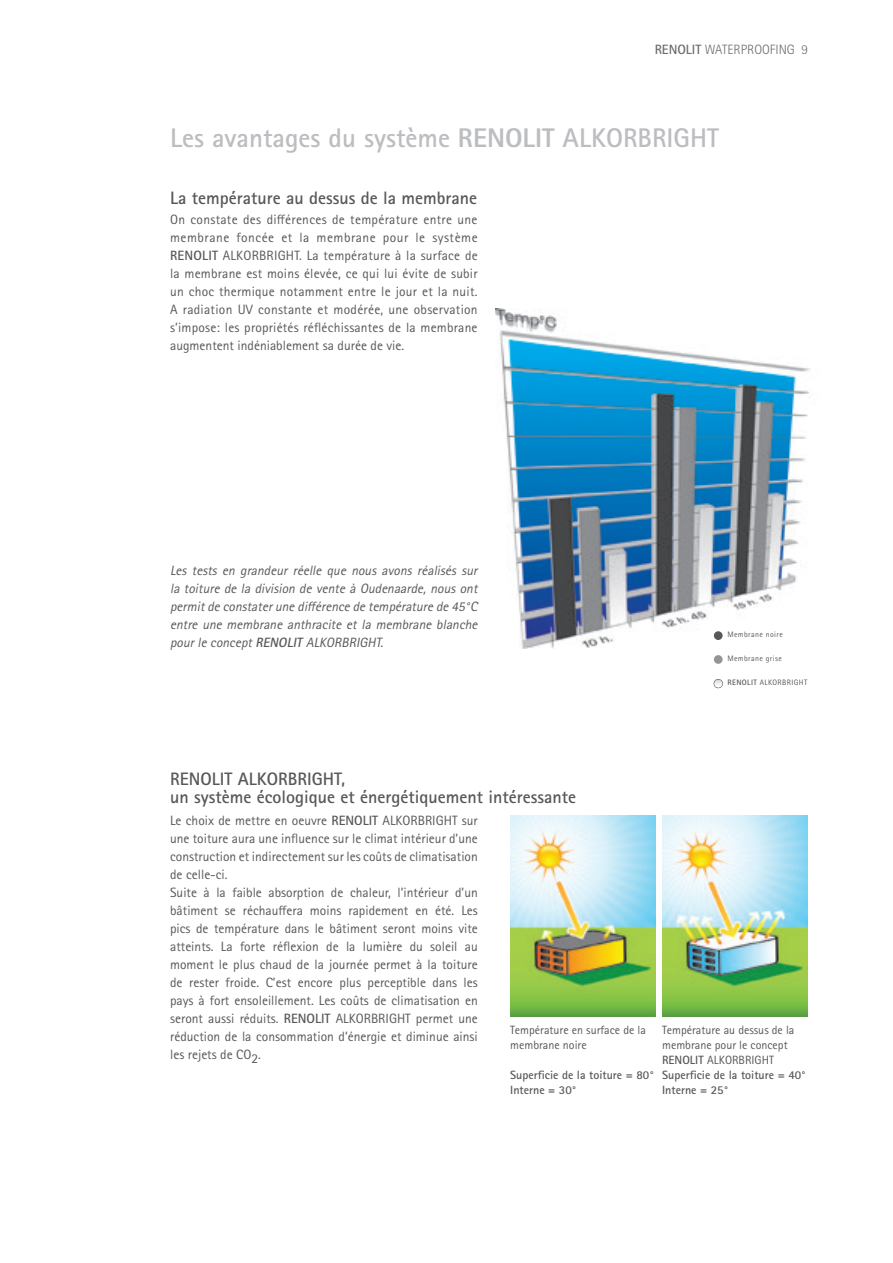
<style>
.page{position:relative;width:893px;height:1263px;background:#fff}
.page>*{position:absolute;margin:0;border:0;box-sizing:border-box;transform-origin:0 0}
.t1{font:700 27px "Rotis Sans Serif Pro";color:#bcbdc0}
.Tabul{font:700 18px "Rotis Sans Serif Pro";color:#57585a}
.Tabul-2{font:13.5px/18px "Rotis Sans Serif Pro";color:#57585a;text-align:justify}
.Tabul-3{font:italic 13.5px/18px "Rotis Sans Serif Pro";color:#57585a;text-align:justify}
.t2{font:300 13.5px "Rotis Sans Serif Pro";color:#6c6d70}
.Tabul-4{font:12px/15px "Rotis Sans Serif Pro";color:#57585a}
.Tabul-5{font:700 12px "Rotis Sans Serif Pro";color:#57585a}
.t3{font:7.8px "Rotis Sans Serif Pro";letter-spacing:.05em;color:#57585a}
.t4{font:7.8px "Agfa Rotis Sans Serif";letter-spacing:.05em;color:#57585a}
.s1{font-weight:700}
.s2{font-weight:800}
</style>
<div class="page">
<img style="left:510px;top:815px;width:146px;height:202px">
<img style="left:662px;top:815px;width:146px;height:202px">
<img style="left:496px;top:308px;width:314px;height:341px">
<div style="left:714px;top:631px;width:9px;height:9px;background:#57585a;border-radius:50%"></div>
<div style="left:714px;top:655px;width:9px;height:9px;background:#939598;border-radius:50%"></div>
<svg style="left:714px;top:679px;width:9px;height:9px"></svg>
<p class="t2" style="left:655px;top:42px;width:155px"><span class="s1">RENOLIT</span> WATERPROOFING 9</p>
<p class="t1" style="left:170px;top:120px;width:550px">Les avantages du système <span class="s2">RENOLIT</span> ALKORBRIGHT</p>
<p class="Tabul" style="left:170px;top:186px;width:308px">La température au dessus de la membrane</p>
<p class="Tabul-2" style="left:170px;top:211px;width:309px">On constate des différences de température entre une membrane foncée et la membrane pour le système <span class="s1">RENOLIT</span> ALKORBRIGHT. La température à la surface de la membrane est moins élevée, ce qui lui évite de subir un choc thermique notamment entre le jour et la nuit.<br>A radiation UV constante et modérée, une observation s’impose: les propriétés réfléchissantes de la membrane augmentent indéniablement sa durée de vie.</p>
<p class="Tabul-3" style="left:170px;top:561px;width:312px">Les tests en grandeur réelle que nous avons réalisés sur la toiture de la division de vente à Oudenaarde, nous ont permitde constaterune différence de température de 45°C entre une membrane anthracite et la membrane blanche pourle concept<span class="s1">RENOLIT</span> ALKORBRIGHT.</p>
<p class="t3" style="left:727px;top:630px;width:57px">Membrane noire</p>
<p class="t3" style="left:727px;top:654px;width:56px">Membrane grise</p>
<p class="t4" style="left:727px;top:678px;width:81px"><span class="s1">RENOLIT</span> ALKORBRIGHT</p>
<p class="Tabul" style="left:170px;top:767px;width:176px">RENOLIT ALKORBRIGHT,</p>
<p class="Tabul" style="left:170px;top:785px;width:407px">un système écologique et énergétiquement intéressante</p>
<p class="Tabul-2" style="left:170px;top:811px;width:309px">Le choix de mettre en oeuvre <span class="s1">RENOLIT</span> ALKORBRIGHT sur une toiture aura une influence sur le climat intérieur d’une construction et indirectement sur les coûts de climatisation de celle-ci.</p>
<p class="Tabul-2" style="left:170px;top:883px;width:309px">Suite à la faible absorption de chaleur, l’intérieur d’un bâtiment se réchauffera moins rapidement en été. Les pics de température dans le bâtiment seront moins vite atteints. La forte réflexion de la lumière du soleil au moment le plus chaud de la journée permet à la toiture de rester froide. C’est encore plus perceptible dans les pays à fort ensoleillement. Les coûts de climatisation en seront aussi réduits. <span class="s1">RENOLIT</span> ALKORBRIGHT permet une réduction de la consommation d’énergie et diminue ainsi les rejets de CO2.</p>
<p class="Tabul-4" style="left:510px;top:1022px;width:137px">Température en surface de la membrane noire</p>
<p class="Tabul-5" style="left:510px;top:1067px;width:145px">Superficie de la toiture = 80°</p>
<p class="Tabul-5" style="left:510px;top:1082px;width:68px">Interne = 30°</p>
<p class="Tabul-4" style="left:662px;top:1022px;width:134px">Température au dessus de la membrane pour le concept<br><span class="s1">RENOLIT</span> ALKORBRIGHT</p>
<p class="Tabul-5" style="left:662px;top:1067px;width:145px">Superficie de la toiture = 40°</p>
<p class="Tabul-5" style="left:662px;top:1082px;width:68px">Interne = 25°</p>
</div>
